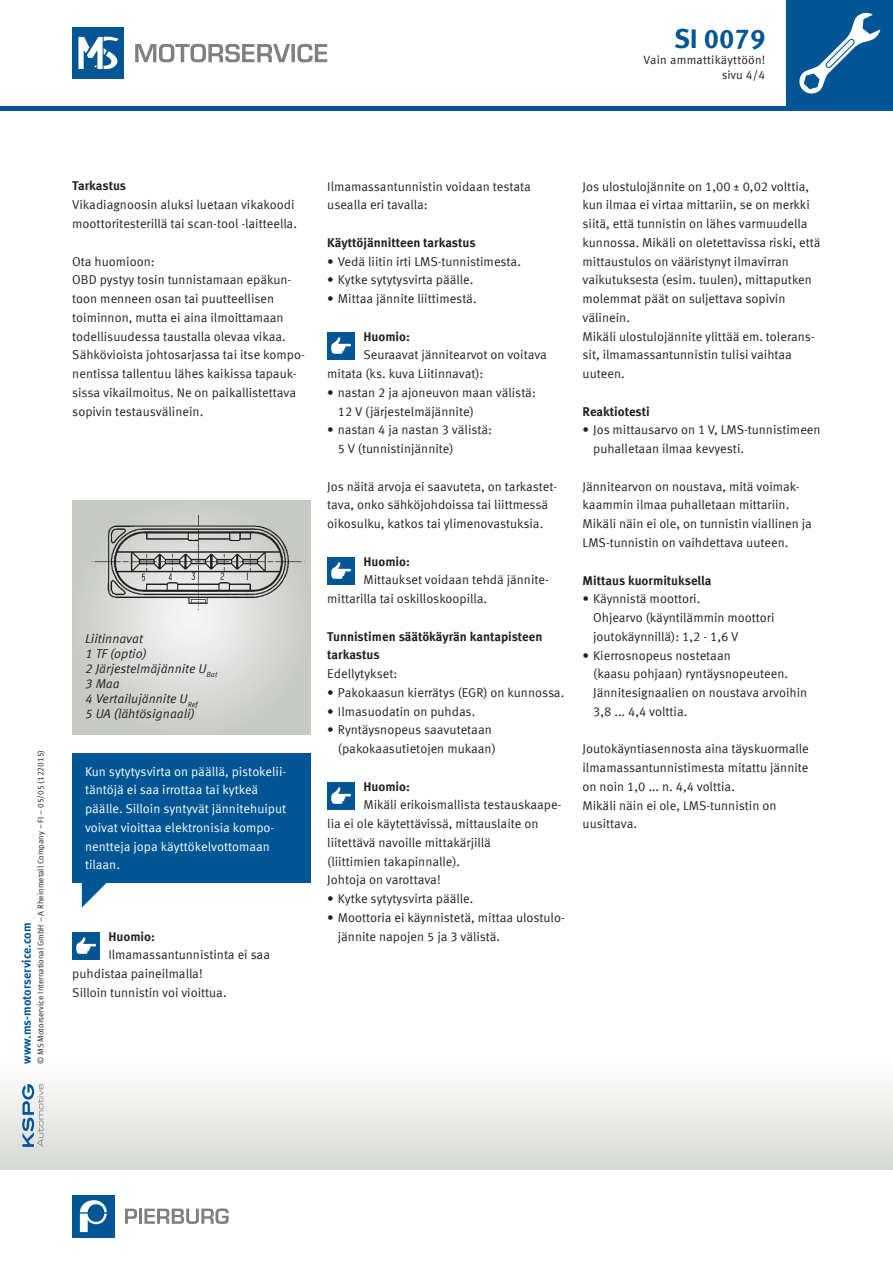
<style>
.page{position:relative;width:893px;height:1263px;background:#fff}
.page>*{position:absolute;margin:0;border:0;box-sizing:border-box;transform-origin:0 0}
.t1{font:700 27px "Meta Offc Pro";color:#005594}
.t2{font:12.75px/18.8px "Meta Offc Pro Norm";color:#231f20}
.t3{font:12.75px/18.8px "Meta Offc Pro Norm";color:#fff}
.t4{font:700 12.75px/18.8px "Meta Offc Pro";color:#231f20}
.t5{font:12.75px/15px "Meta Offc Pro Norm Ita";color:#231f20}
.t6{font:12px "Meta Offc Pro Norm";letter-spacing:.02em;color:#231f20}
.t7{font:700 12px "Meta Offc Pro";color:#005594}
.t8{font:8.25px "Meta Offc Pro Norm";color:#231f20}
</style>
<div class="page">
<div style="left:0;top:106px;width:893px;height:5px;background:#005594"></div>
<svg style="left:135px;top:44px;width:192px;height:19px"></svg>
<div style="left:72px;top:28px;width:51px;height:51px;background:#005594"></div>
<svg style="left:78px;top:36px;width:41px;height:33px"></svg>
<div style="left:0;top:1054px;width:893px;height:115px;background:linear-gradient(to bottom,#fff,#d8d9d6)"></div>
<svg style="left:22px;top:1084px;width:21px;height:63px"></svg>
<div style="left:72px;top:1195px;width:43px;height:42px;background:#005594"></div>
<svg style="left:80px;top:1200px;width:27px;height:32px"></svg>
<svg style="left:125px;top:1208px;width:12px;height:16px"></svg>
<hr style="left:139px;top:1208px;width:3px;height:16px;background:#808083">
<svg style="left:144px;top:1208px;width:85px;height:16px"></svg>
<div style="left:787px;top:0;width:106px;height:106px;background:#005594"></div>
<svg style="left:799px;top:12px;width:81px;height:82px"></svg>
<svg style="left:72px;top:500px;width:238px;height:234px;background:#d3d4d1"></svg>
<img style="left:91px;top:515px;width:216px;height:94px">
<div style="left:72px;top:753px;width:238px;height:129px;background:#005594"></div>
<svg style="left:82px;top:882px;width:25px;height:25px"></svg>
<div style="left:327px;top:332px;width:28px;height:27px;background:#005594"></div>
<svg style="left:331px;top:337px;width:20px;height:17px"></svg>
<div style="left:327px;top:557px;width:28px;height:27px;background:#005594"></div>
<svg style="left:331px;top:562px;width:20px;height:17px"></svg>
<div style="left:327px;top:782px;width:28px;height:27px;background:#005594"></div>
<svg style="left:331px;top:787px;width:20px;height:17px"></svg>
<div style="left:72px;top:932px;width:28px;height:27px;background:#005594"></div>
<svg style="left:76px;top:937px;width:20px;height:17px"></svg>
<h1 class="t1" style="left:674px;top:18px;width:93px">SI 0079</h1>
<p class="t6" style="left:644px;top:51px;width:123px">Vain ammattikäyttöön!</p>
<p class="t6" style="left:722px;top:66px;width:45px">sivu 4/4</p>
<p class="t8" style="left:34px;top:1064px;width:316px;rotate:-90deg">© MS Motorservice International GmbH – A Rheinmetall Company – FI – 05/05 (122015)</p>
<p class="t7" style="left:17px;top:1064px;width:143px;rotate:-90deg">www.ms-motorservice.com</p>
<p class="t4" style="left:72px;top:176px;width:55px">Tarkastus</p>
<p class="t2" style="left:72px;top:195px;width:226px">Vikadiagnoosin aluksi luetaan vikakoodi moottoritesterillä tai scan-tool -laitteella.</p>
<p class="t2" style="left:72px;top:251px;width:234px">Ota huomioon:<br>OBD pystyy tosin tunnistamaan epäkun&shy;toon menneen osan tai puutteellisen toiminnon, mutta ei aina ilmoittamaan todellisuudessa taustalla olevaa vikaa.<br>Sähkövioista johtosarjassa tai itse kompo&shy;nentissa tallentuu lähes kaikissa tapauk&shy;sissa vikailmoitus. Ne on paikallistettava sopivin testausvälinein.</p>
<p class="t5" style="left:85px;top:631px;width:134px">Liitinnavat<br>1 TF (optio)<br>2 Järjestelmäjännite U<sub>Bat<br></sub>3 Maa<br>4 Vertailujännite U<sub>Ref<br></sub>5 UA (lähtösignaali)</p>
<p class="t3" style="left:85px;top:761px;width:203px">Kun sytytysvirta on päällä, pistokelii&shy;täntöjä ei saa irrottaa tai kytkeä päälle. Silloin syntyvät jännitehuiput voivat vioittaa elektronisia kompo&shy;nentteja jopa käyttökelvottomaan tilaan.</p>
<p class="t4" style="left:108px;top:926px;width:48px">Huomio:</p>
<p class="t2" style="left:72px;top:945px;width:199px;text-indent:36px">Ilmamassantunnistinta ei saa puhdistaa paineilmalla!<br>Silloin tunnistin voi vioittua.</p>
<p class="t2" style="left:327px;top:176px;width:205px">Ilmamassantunnistin voidaan testata usealla eri tavalla:</p>
<p class="t4" style="left:327px;top:232px;width:150px">Käyttöjännitteen tarkastus</p>
<p class="t2" style="left:327px;top:251px;width:195px">• Vedä liitin irti LMS-tunnistimesta.</p>
<p class="t2" style="left:327px;top:270px;width:148px">• Kytke sytytysvirta päälle.</p>
<p class="t2" style="left:327px;top:288px;width:151px">• Mittaa jännite liittimestä.</p>
<p class="t4" style="left:363px;top:326px;width:48px">Huomio:</p>
<p class="t2" style="left:327px;top:345px;width:221px;text-indent:36px">Seuraavat jännitearvot on voitava mitata (ks. kuva Liitinnavat):</p>
<p class="t2" style="left:338px;top:382px;width:199px;text-indent:-11px">• nastan 2 ja ajoneuvon maan välistä:<br>12 V (järjestelmäjännite)</p>
<p class="t2" style="left:338px;top:420px;width:156px;text-indent:-11px">• nastan 4 ja nastan 3 välistä:<br>5 V (tunnistinjännite)</p>
<p class="t2" style="left:327px;top:476px;width:231px">Jos näitä arvoja ei saavuteta, on tarkastet&shy;tava, onko sähköjohdoissa tai liittmessä oikosulku, katkos tai ylimenovastuksia.</p>
<p class="t4" style="left:363px;top:551px;width:48px">Huomio:</p>
<p class="t2" style="left:327px;top:570px;width:223px;text-indent:36px">Mittaukset voidaan tehdä jännite&shy;mittarilla tai oskilloskoopilla.</p>
<p class="t4" style="left:327px;top:626px;width:217px">Tunnistimen säätökäyrän kantapisteen tarkastus</p>
<p class="t2" style="left:327px;top:663px;width:72px">Edellytykset:</p>
<p class="t2" style="left:327px;top:682px;width:239px">• Pakokaasun kierrätys (EGR) on kunnossa.</p>
<p class="t2" style="left:327px;top:701px;width:150px">• Ilmasuodatin on puhdas.</p>
<p class="t2" style="left:338px;top:720px;width:159px;text-indent:-11px">• Ryntäysnopeus saavutetaan (pakokaasutietojen mukaan)</p>
<p class="t4" style="left:363px;top:776px;width:48px">Huomio:</p>
<p class="t2" style="left:327px;top:795px;width:236px;text-indent:36px">Mikäli erikoismallista testauskaape&shy;lia ei ole käytettävissä, mittauslaite on liitettävä navoille mittakärjillä<br>(liittimien takapinnalle).<br>Johtoja on varottava!</p>
<p class="t2" style="left:327px;top:888px;width:148px">• Kytke sytytysvirta päälle.</p>
<p class="t2" style="left:338px;top:907px;width:228px;text-indent:-11px">• Moottoria ei käynnistetä, mittaa ulostulo&shy;jännite napojen 5 ja 3 välistä.</p>
<p class="t2" style="left:583px;top:176px;width:240px">Jos ulostulojännite on 1,00 ± 0,02 volttia, kun ilmaa ei virtaa mittariin, se on merkki siitä, että tunnistin on lähes varmuudella kunnossa. Mikäli on oletettavissa riski, että mittaustulos on vääristynyt ilmavirran vaikutuksesta (esim. tuulen), mittaputken molemmat päät on suljettava sopivin välinein.<br>Mikäli ulostulojännite ylittää em. tolerans&shy;sit, ilmamassantunnistin tulisi vaihtaa uuteen.</p>
<p class="t4" style="left:583px;top:401px;width:69px">Reaktiotesti</p>
<p class="t2" style="left:593px;top:420px;width:229px;text-indent:-11px">• Jos mittausarvo on 1 V, LMS-tunnistimeen puhalletaan ilmaa kevyesti.</p>
<p class="t2" style="left:583px;top:476px;width:231px">Jännitearvon on noustava, mitä voimak&shy;kaammin ilmaa puhalletaan mittariin.<br>Mikäli näin ei ole, on tunnistin viallinen ja LMS-tunnistin on vaihdettava uuteen.</p>
<p class="t4" style="left:583px;top:570px;width:130px">Mittaus kuormituksella</p>
<p class="t2" style="left:593px;top:589px;width:183px;text-indent:-11px">• Käynnistä moottori.<br>Ohjearvo (käyntilämmin moottori joutokäynnillä): 1,2 - 1,6 V</p>
<p class="t2" style="left:593px;top:645px;width:216px;text-indent:-11px">• Kierrosnopeus nostetaan<br>(kaasu pohjaan) ryntäysnopeuteen.<br>Jännitesignaalien on noustava arvoihin<br>3,8 ... 4,4 volttia.</p>
<p class="t2" style="left:583px;top:739px;width:228px">Joutokäyntiasennosta aina täyskuormalle ilmamassantunnistimesta mitattu jännite on noin 1,0 ... n. 4,4 volttia.<br>Mikäli näin ei ole, LMS-tunnistin on uusittava.</p>
</div>
